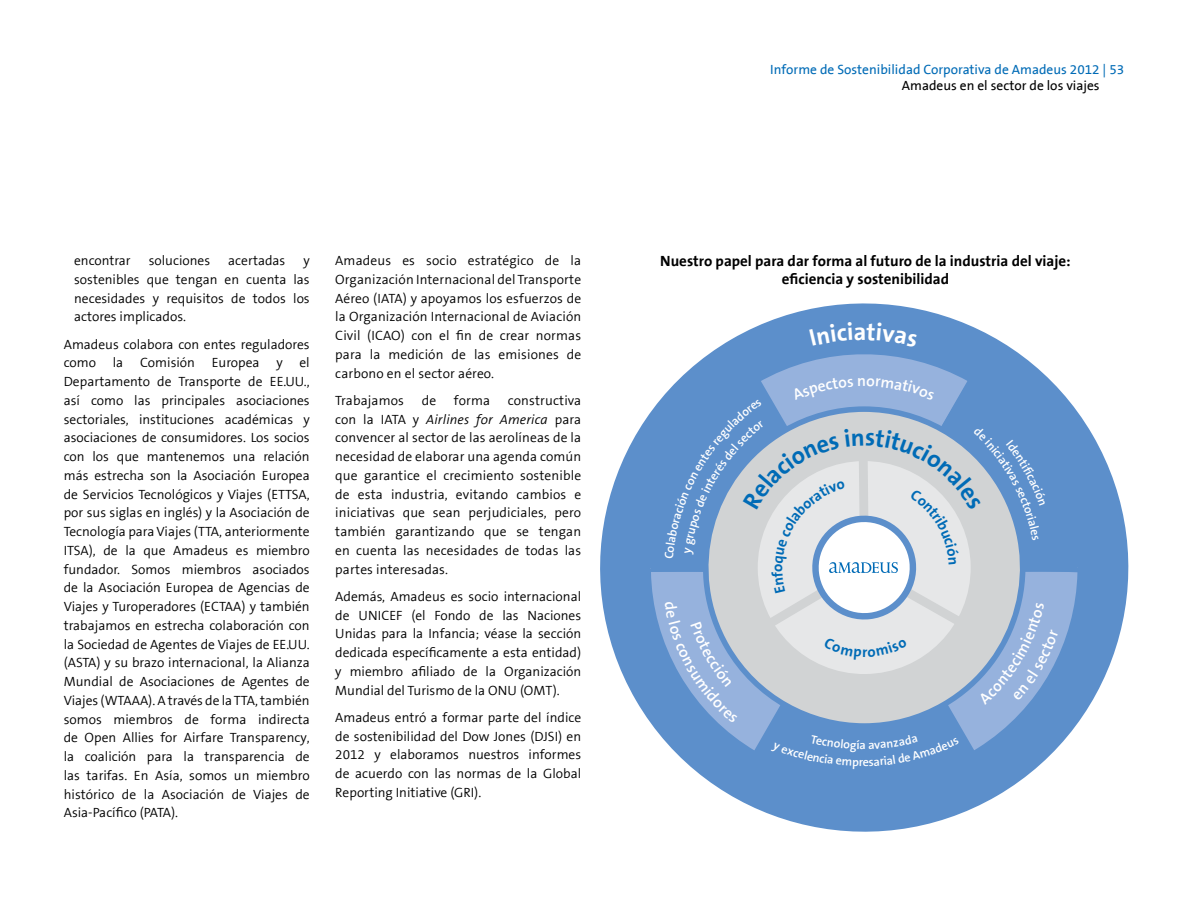
<style>
.page{position:relative;width:1188px;height:918px;background:#fff}
.page>*{position:absolute;margin:0;border:0;box-sizing:border-box;transform-origin:0 0}
.t1{font:700 15px/18px "The Sans B7";color:#000;text-align:center}
.t2{font:700 14.85px "The Sans B7";color:#006bb6}
.t3{font:300 13.5px/18.8px "The Sans B4";color:#000;text-align:justify}
.t4{font:13.5px "The Sans B5 Plain";color:#006bb6}
.t5{font:13.5px "The Sans B5 Plain";color:#000}
.t6{font:600 12.15px "The Sans B6";color:#fff}
.s1{font-style:italic}
</style>
<div class="page">
<svg style="left:600px;top:303px;width:529px;height:529px"></svg>
<svg style="left:651px;top:322px;width:427px;height:463px;background:#9eb8d8"></svg>
<p class="t3" style="left:74px;top:252px;width:58px">encontrar</p>
<p class="t3" style="left:149px;top:252px;width:63px">soluciones</p>
<p class="t3" style="left:228px;top:252px;width:59px">acertadas</p>
<p class="t3" style="left:74px;top:252px;width:237px;text-indent:229px">y sostenibles que tengan en cuenta las necesidades y requisitos de todos los actores implicados.</p>
<p class="t3" style="left:64px;top:335px;width:248px">Amadeus colabora con entes reguladores como la Comisión Europea y el Departamento de Transporte de EE.UU., así como las principales asociaciones sectoriales, instituciones académicas y asociaciones de consumidores. Los socios con los que mantenemos una relación más estrecha son la Asociación Europea de Servicios Tecnológicos y Viajes (ETTSA, por sus siglas en inglés) y la Asociación de Tecnología para Viajes (TTA, anteriormente ITSA), de la que Amadeus es miembro fundador. Somos miembros asociados de la Asociación Europea de Agencias de Viajes y Turoperadores (ECTAA) y también trabajamos en estrecha colaboración con la Sociedad de Agentes de Viajes de EE.UU. (ASTA) y su brazo internacional, la Alianza Mundial de Asociaciones de Agentes de Viajes (WTAAA). A través de la TTA, también somos miembros de forma indirecta de Open Allies for Airfare Transparency, la coalición para la transparencia de las tarifas. En Asía, somos un miembro histórico de la Asociación de Viajes de Asia-Pacífico (PATA).</p>
<p class="t3" style="left:335px;top:252px;width:247px">Amadeus es socio estratégico de la Organización Internacional del Transporte Aéreo (IATA) y apoyamos los esfuerzos de la Organización Internacional de Aviación Civil (ICAO) con el fin de crear normas para la medición de las emisiones de carbono en el sector aéreo.</p>
<p class="t3" style="left:335px;top:392px;width:70px">Trabajamos</p>
<p class="t3" style="left:422px;top:392px;width:16px">de</p>
<p class="t3" style="left:454px;top:392px;width:38px">forma</p>
<p class="t3" style="left:335px;top:392px;width:247px;text-indent:173px">constructiva con la IATA y <span class="s1">Airlines for America</span> para convencer al sector de las aerolíneas de la necesidad de elaborar una agenda común que garantice el crecimiento sostenible de esta industria, evitando cambios e iniciativas que sean perjudiciales, pero también garantizando que se tengan en cuenta las necesidades de todas las partes interesadas.</p>
<p class="t3" style="left:335px;top:588px;width:247px">Además, Amadeus es socio internacional de UNICEF (el Fondo de las Naciones Unidas para la Infancia; véase la sección dedicada específicamente a esta entidad) y miembro afiliado de la Organización Mundial del Turismo de la ONU (OMT).</p>
<p class="t3" style="left:335px;top:709px;width:248px">Amadeus entró a formar parte del índice de sostenibilidad del Dow Jones (DJSI) en 2012 y elaboramos nuestros informes de acuerdo con las normas de la Global Reporting Initiative (GRI).</p>
<p class="t4" style="left:770px;top:62px;width:355px">Informe de Sostenibilidad Corporativa de Amadeus 2012 | 53</p>
<p class="t5" style="left:902px;top:78px;width:199px">Amadeus en el sector de los viajes</p>
<p class="t1" style="left:660px;top:253px;width:412px">Nuestro papel para dar forma al futuro de la industria del viaje: eficiencia y sostenibilidad</p>
<p class="t2" style="left:862px;top:644px;width:7px">r</p>
<p class="t6" style="left:860px;top:739px;width:8px">a</p>
</div>
